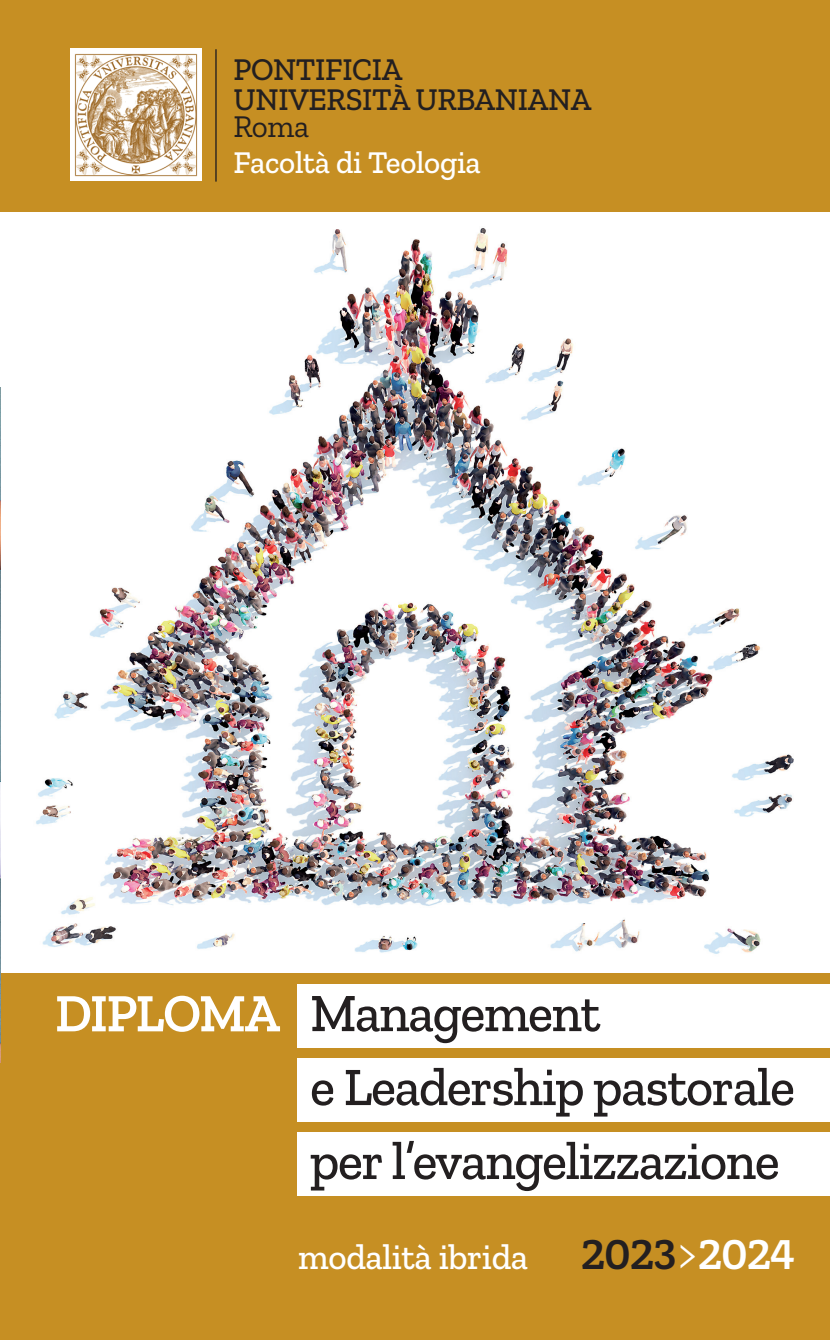
<style>
.page{position:relative;width:830px;height:1340px;background:#fff}
.page>*{position:absolute;margin:0;border:0;box-sizing:border-box;transform-origin:0 0}
.t1{font:500 54px/74px "Zilla Slab";letter-spacing:-.025em;color:#231f20}
.t2{font:500 36px "Zilla Slab";letter-spacing:-.01em;color:#fff}
.t3{font:500 31.72px/29.7px "Zilla Slab";letter-spacing:-.01em;color:#231f20}
.t4{font:500 31.72px "Zilla Slab";letter-spacing:-.01em;color:#fff}
.t5{font:31.72px "Zilla Slab";color:#231f20}
.s1{font-weight:600;color:#fff}
.s2{font-weight:600;font-size:44.32px;color:#231f20}
.s3{font-weight:400;font-size:44.32px}
.s4{font-weight:600;font-size:44.32px}
</style>
<div class="page">
<div style="left:0;top:0;width:829px;height:213px;background:#c68f23"></div>
<img style="left:0;top:212px;width:829px;height:742px">
<hr style="left:215px;top:49px;width:1px;height:133px;background:#231f20">
<div style="left:0;top:973px;width:829px;height:366px;background:#c68f23"></div>
<div style="left:297px;top:1058px;width:532px;height:63px;background:#fff"></div>
<div style="left:297px;top:1131px;width:532px;height:64px;background:#fff"></div>
<div style="left:297px;top:984px;width:532px;height:63px;background:#fff"></div>
<img style="left:0;top:387px;width:1px;height:675px">
<img style="left:70px;top:49px;width:131px;height:130px">
<p class="t3" style="left:233px;top:54px;width:359px">PONTIFICIA<br>UNIVERSITÀ URBANIANA</p>
<p class="t5" style="left:233px;top:108px;width:77px">Roma</p>
<p class="t4" style="left:233px;top:144px;width:249px">Facoltà di Teologia</p>
<p class="t1" style="left:55px;top:975px;width:546px"><span class="s1">DIPLOMA</span> Management</p>
<p class="t1" style="left:310px;top:1049px;width:486px">e Leadership pastorale per l’evangelizzazione</p>
<p class="t2" style="left:298px;top:1235px;width:498px">modalità ibrida <span class="s2">2023</span><span class="s3">&gt;</span><span class="s4">2024</span></p>
</div>
